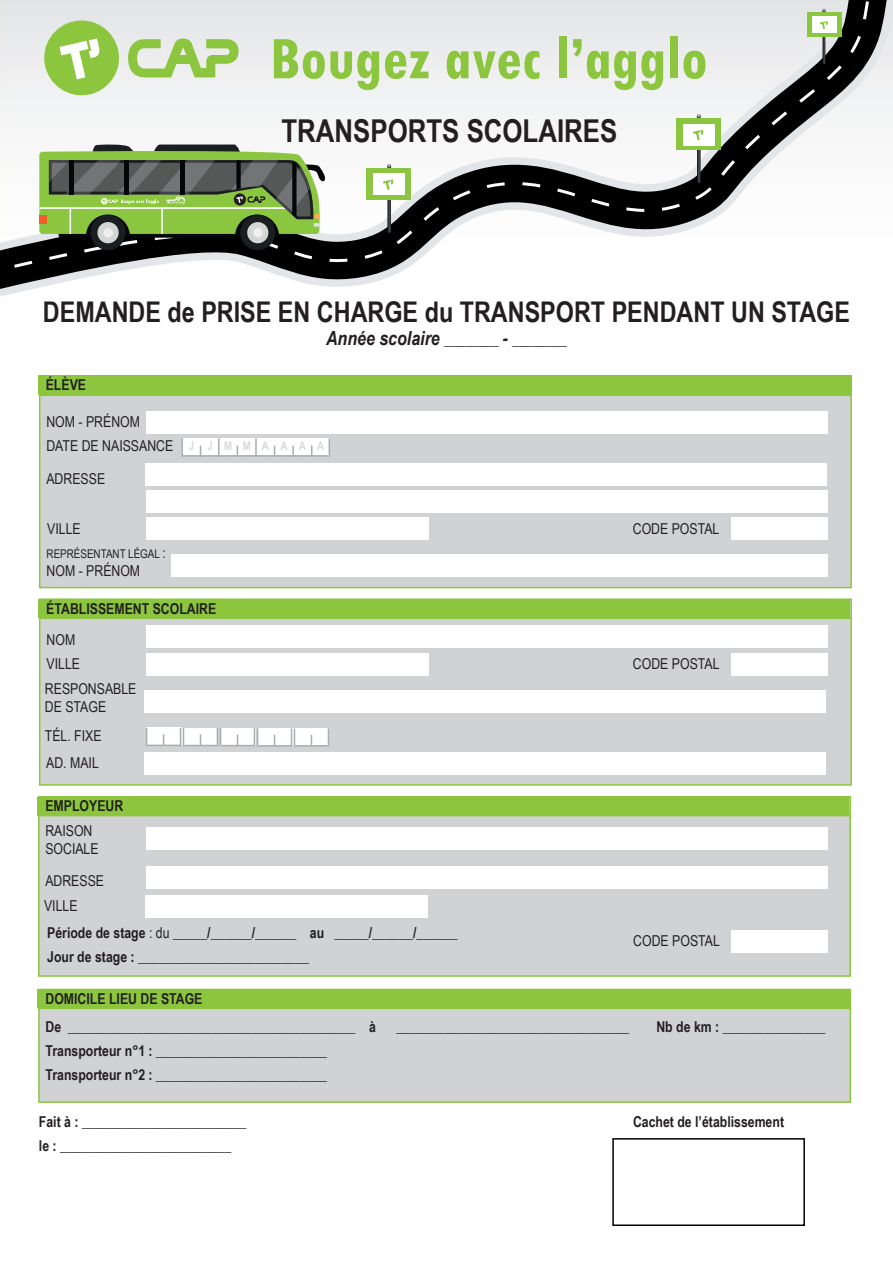
<style>
.page{position:relative;width:893px;height:1263px;background:#fff}
.page>*{position:absolute;margin:0;border:0;box-sizing:border-box;transform-origin:0 0}
.t1{font:700 31.5px "Arial Narrow";color:#231f20}
.t2{font:700 28.5px "Arial Narrow";color:#231f20}
.t3{font:700 15px "Arial Narrow";color:#231f20}
.t4{font:15px "Arial Narrow";color:#231f20}
.t5{font:12px "Arial Narrow";color:#231f20}
.s1{font-style:italic;font-size:19.5px}
.s2{font-weight:700;font-size:12px;color:#b2b3b7}
.s3{font-size:15px}
.s4{font-weight:400}
</style>
<div class="page">
<svg style="left:0;top:0;width:893px;height:297px"></svg>
<svg style="left:11px;top:0;width:868px;height:270px"></svg>
<svg style="left:128px;top:38px;width:111px;height:40px;background:#bdda99"></svg>
<div style="left:200px;top:69px;width:9px;height:8px;background:#8bc63e"></div>
<div style="left:174px;top:55px;width:18px;height:9px;background:#8bc63e"></div>
<div style="left:44px;top:20px;width:75px;height:75px;background:#8bc63e;border-radius:50%"></div>
<svg style="left:60px;top:39px;width:40px;height:40px"></svg>
<svg style="left:274px;top:39px;width:105px;height:51px"></svg>
<svg style="left:385px;top:51px;width:44px;height:28px"></svg>
<svg style="left:447px;top:51px;width:92px;height:28px;background:#b5d78a"></svg>
<div style="left:559px;top:37px;width:7px;height:41px;background:#8bc63e"></div>
<svg style="left:573px;top:39px;width:90px;height:51px"></svg>
<div style="left:670px;top:37px;width:8px;height:41px;background:#8bc63e"></div>
<svg style="left:683px;top:51px;width:22px;height:28px"></svg>
<div style="left:59px;top:198px;width:229px;height:40px;background:#05060a;border-radius:3px"></div>
<div style="left:91px;top:215px;width:35px;height:35px;background:#1a1e21;border-radius:50%"></div>
<div style="left:97px;top:222px;width:22px;height:21px;background:#d4d6d4;border-radius:50%"></div>
<div style="left:104px;top:228px;width:9px;height:10px;background:#efefef;border-radius:50%"></div>
<div style="left:240px;top:215px;width:35px;height:35px;background:#1a1e21;border-radius:50%"></div>
<div style="left:247px;top:222px;width:22px;height:21px;background:#d4d6d4;border-radius:50%"></div>
<div style="left:253px;top:228px;width:10px;height:10px;background:#efefef;border-radius:50%"></div>
<svg style="left:39px;top:144px;width:289px;height:90px;background:#7b955c"></svg>
<div style="left:367px;top:168px;width:44px;height:31px;background:#8bc640"></div>
<div style="left:373px;top:174px;width:32px;height:21px;background:#fff"></div>
<div style="left:677px;top:119px;width:44px;height:31px;background:#8bc640"></div>
<div style="left:683px;top:124px;width:32px;height:21px;background:#fff"></div>
<svg style="left:693px;top:114px;width:11px;height:69px"></svg>
<div style="left:807px;top:12px;width:34px;height:25px;background:#8bc640"></div>
<div style="left:812px;top:17px;width:25px;height:16px;background:#fff"></div>
<svg style="left:820px;top:9px;width:8px;height:55px"></svg>
<svg style="left:383px;top:164px;width:11px;height:69px"></svg>
<div style="left:39px;top:394px;width:813px;height:194px;background:#d1d2d4;border:2px solid #8bc63e"></div>
<div style="left:39px;top:375px;width:813px;height:19px;background:#8bc63e"></div>
<div style="left:146px;top:490px;width:681px;height:22px;background:#fff"></div>
<div style="left:182px;top:438px;width:147px;height:18px;background:#fff"></div>
<hr style="left:182px;top:455px;width:147px;height:2px;background:#aaadad">
<svg style="left:182px;top:438px;width:1px;height:17px"></svg>
<svg style="left:218px;top:438px;width:2px;height:17px"></svg>
<svg style="left:255px;top:438px;width:2px;height:17px"></svg>
<svg style="left:329px;top:439px;width:1px;height:18px"></svg>
<svg style="left:292px;top:446px;width:2px;height:9px"></svg>
<div style="left:146px;top:517px;width:283px;height:22px;background:#fff"></div>
<div style="left:146px;top:464px;width:681px;height:22px;background:#fff"></div>
<div style="left:171px;top:554px;width:656px;height:22px;background:#fff"></div>
<div style="left:731px;top:517px;width:96px;height:22px;background:#fff"></div>
<div style="left:39px;top:617px;width:813px;height:169px;background:#d1d2d4;border:2px solid #8bc63e"></div>
<svg style="left:39px;top:598px;width:813px;height:21px;background:#a8d371"></svg>
<div style="left:39px;top:599px;width:811px;height:19px;background:#8bc63e"></div>
<div style="left:147px;top:654px;width:282px;height:22px;background:#fff"></div>
<div style="left:146px;top:626px;width:681px;height:22px;background:#fff"></div>
<div style="left:732px;top:654px;width:96px;height:22px;background:#fff"></div>
<div style="left:145px;top:690px;width:681px;height:23px;background:#fff"></div>
<div style="left:146px;top:728px;width:35px;height:17px;background:#fff"></div>
<hr style="left:147px;top:745px;width:34px;height:1px;background:#aaadad">
<svg style="left:146px;top:728px;width:1px;height:18px"></svg>
<div style="left:183px;top:728px;width:35px;height:17px;background:#fff"></div>
<hr style="left:184px;top:745px;width:34px;height:1px;background:#aaadad">
<svg style="left:180px;top:728px;width:4px;height:18px"></svg>
<div style="left:220px;top:728px;width:35px;height:17px;background:#fff"></div>
<hr style="left:221px;top:745px;width:34px;height:1px;background:#aaadad">
<svg style="left:217px;top:728px;width:4px;height:18px"></svg>
<div style="left:257px;top:728px;width:35px;height:18px;background:#fff"></div>
<hr style="left:258px;top:745px;width:34px;height:2px;background:#aaadad">
<svg style="left:254px;top:728px;width:4px;height:19px"></svg>
<div style="left:294px;top:728px;width:35px;height:18px;background:#fff"></div>
<hr style="left:295px;top:745px;width:34px;height:2px;background:#aaadad">
<svg style="left:291px;top:728px;width:4px;height:19px"></svg>
<svg style="left:328px;top:728px;width:1px;height:17px"></svg>
<div style="left:145px;top:753px;width:681px;height:22px;background:#fff"></div>
<div style="left:38px;top:815px;width:813px;height:162px;background:#d1d2d4;border:2px solid #8bc63e"></div>
<div style="left:38px;top:796px;width:813px;height:20px;background:#8bc63e"></div>
<div style="left:38px;top:797px;width:811px;height:18px;background:#8bc63e"></div>
<div style="left:147px;top:828px;width:681px;height:22px;background:#fff"></div>
<div style="left:146px;top:895px;width:282px;height:23px;background:#fff"></div>
<div style="left:146px;top:866px;width:681px;height:22px;background:#fff"></div>
<div style="left:732px;top:931px;width:96px;height:22px;background:#fff"></div>
<div style="left:38px;top:1007px;width:813px;height:96px;background:#d1d2d4;border:2px solid #8bc63e"></div>
<div style="left:38px;top:989px;width:813px;height:20px;background:#8bc63e"></div>
<div style="left:612px;top:1138px;width:193px;height:88px;background:#fff;border:2px solid #000001"></div>
<div style="left:147px;top:411px;width:681px;height:23px;background:#fff"></div>
<p class="t1" style="left:282px;top:107px;width:337px">TRANSPORTS SCOLAIRES</p>
<p class="t2" style="left:43px;top:290px;width:809px">DEMANDE de PRISE EN CHARGE du TRANSPORT PENDANT UN STAGE</p>
<p class="t3" style="left:326px;top:328px;width:242px"><span class="s1">Année scolaire</span> ________ <span class="s1">-</span> ________</p>
<p class="t3" style="left:46px;top:373px;width:42px">ÉLÈVE</p>
<p class="t4" style="left:46px;top:410px;width:95px">NOM - PRÉNOM</p>
<p class="t4" style="left:46px;top:435px;width:279px">DATE DE NAISSANCE <span class="s2">J J M M A A A A</span></p>
<p class="t4" style="left:46px;top:467px;width:60px">ADRESSE</p>
<p class="t4" style="left:47px;top:517px;width:35px">VILLE</p>
<p class="t4" style="left:633px;top:517px;width:88px">CODE POSTAL</p>
<p class="t5" style="left:47px;top:545px;width:121px">REPRÉSENTANT LÉGAL <span class="s3">:</span></p>
<p class="t4" style="left:47px;top:560px;width:95px">NOM - PRÉNOM</p>
<p class="t3" style="left:46px;top:597px;width:171px">ÉTABLISSEMENT SCOLAIRE</p>
<p class="t4" style="left:47px;top:629px;width:30px">NOM</p>
<p class="t4" style="left:47px;top:653px;width:35px">VILLE</p>
<p class="t4" style="left:633px;top:653px;width:88px">CODE POSTAL</p>
<p class="t4" style="left:45px;top:678px;width:93px">RESPONSABLE</p>
<p class="t4" style="left:45px;top:696px;width:63px">DE STAGE</p>
<p class="t4" style="left:45px;top:725px;width:58px">TÉL. FIXE</p>
<p class="t4" style="left:46px;top:752px;width:54px">AD. MAIL</p>
<p class="t3" style="left:45px;top:795px;width:79px">EMPLOYEUR</p>
<p class="t4" style="left:45px;top:820px;width:49px">RAISON</p>
<p class="t4" style="left:45px;top:838px;width:55px">SOCIALE</p>
<p class="t4" style="left:45px;top:869px;width:60px">ADRESSE</p>
<p class="t4" style="left:44px;top:894px;width:35px">VILLE</p>
<p class="t4" style="left:633px;top:930px;width:88px">CODE POSTAL</p>
<p class="t3" style="left:47px;top:921px;width:412px">Période de stage <span class="s4">: du</span> _____/______/______ au _____/______/______</p>
<p class="t3" style="left:47px;top:945px;width:263px">Jour de stage : _________________________</p>
<p class="t3" style="left:46px;top:987px;width:158px">DOMICILE LIEU DE STAGE</p>
<p class="t3" style="left:46px;top:1015px;width:332px">De __________________________________________ à</p>
<p class="t3" style="left:396px;top:1015px;width:234px">__________________________________</p>
<p class="t3" style="left:656px;top:1015px;width:170px">Nb de km : _______________</p>
<p class="t3" style="left:46px;top:1039px;width:283px">Transporteur n°1 : _________________________</p>
<p class="t3" style="left:46px;top:1063px;width:283px">Transporteur n°2 : _________________________</p>
<p class="t3" style="left:39px;top:1110px;width:209px">Fait à : ________________________</p>
<p class="t3" style="left:633px;top:1110px;width:153px">Cachet de l’établissement</p>
<p class="t3" style="left:39px;top:1134px;width:194px">le : _________________________</p>
</div>
